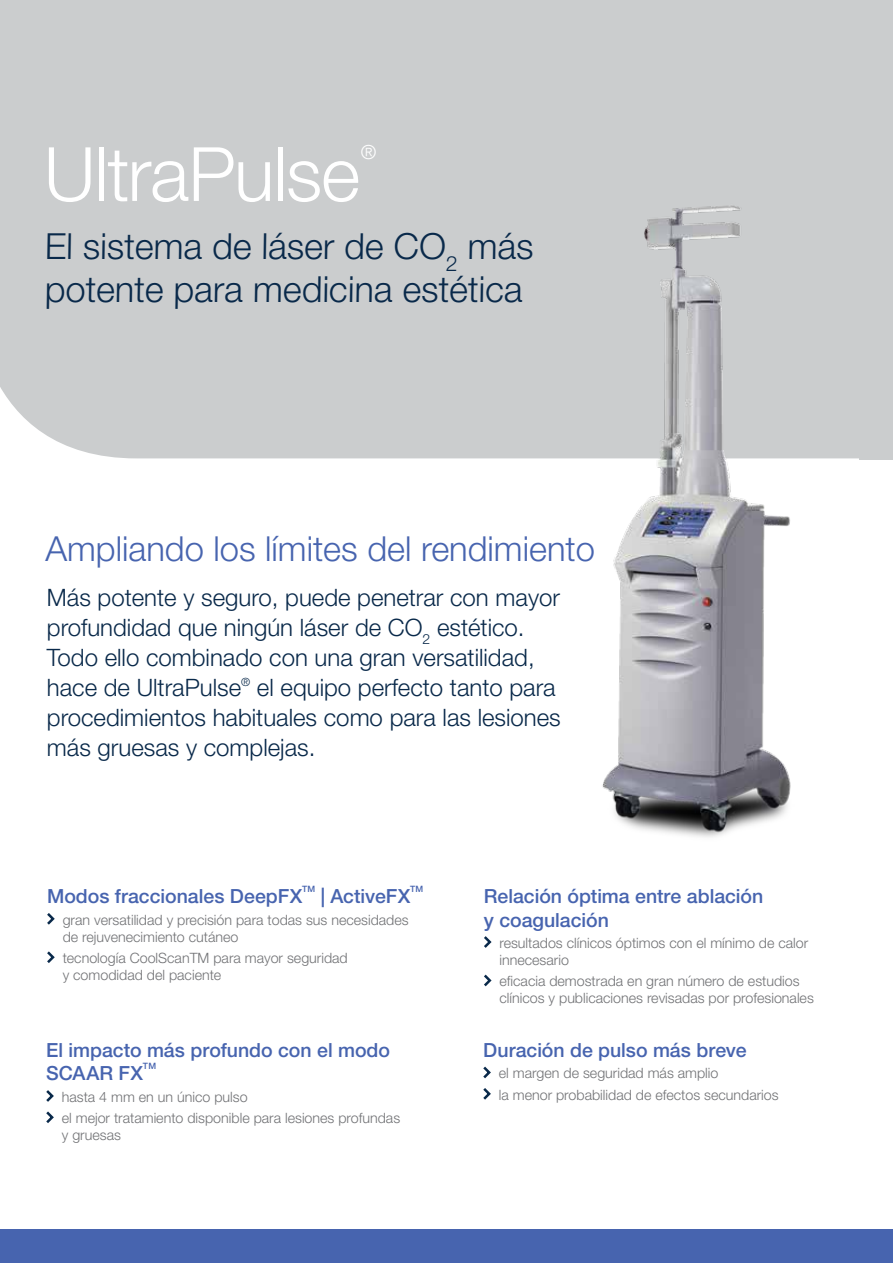
<style>
.page{position:relative;width:893px;height:1263px;background:#fff}
.page>*{position:absolute;margin:0;border:0;box-sizing:border-box;transform-origin:0 0}
.t1{font:300 75px "Helvetica Neue LT Std";letter-spacing:-.015em;color:#fff}
.t2{font:300 36px/43.5px "Helvetica Neue LT Std";color:#09294a}
.t3{font:300 34.5px "Helvetica Neue LT Std";color:#4764af}
.t4{font:300 24px/30px "Helvetica Neue LT Std";color:#09294a}
.t5{font:500 19.5px/23.4px "Helvetica Neue LT Std";color:#4764af}
.t6{font:300 19.5px "Helvetica Neue LT Std";color:#fff}
.t7{font:300 14.25px/17.1px "Helvetica Neue LT Std";color:#717275}
.t8{font:500 8.7px "Helvetica Neue LT Std";color:#4764af}
</style>
<div class="page">
<div style="left:0;top:0;width:893px;height:458px;background:#cbcdce"></div>
<div style="left:0;top:1229px;width:893px;height:34px;background:#4764af"></div>
<img style="left:589px;top:191px;width:232px;height:646px">
<svg style="left:47px;top:913px;width:8px;height:12px"></svg>
<svg style="left:47px;top:951px;width:8px;height:12px"></svg>
<svg style="left:46px;top:1090px;width:8px;height:33px"></svg>
<svg style="left:484px;top:936px;width:8px;height:12px"></svg>
<svg style="left:484px;top:974px;width:8px;height:13px"></svg>
<svg style="left:483px;top:1066px;width:8px;height:34px"></svg>
<h1 class="t1" style="left:44px;top:128px;width:318px">UltraPulse</h1>
<h3 class="t6" style="left:361px;top:140px;width:17px">®</h3>
<h2 class="t2" style="left:45px;top:223px;width:491px">El sistema de láser de CO<sub>2</sub> más potente para medicina estética</h2>
<h3 class="t3" style="left:45px;top:527px;width:551px">Ampliando los límites del rendimiento</h3>
<p class="t4" style="left:47px;top:581px;width:515px">Más potente y seguro, puede penetrar con mayor profundidad que ningún láser de CO<sub>2</sub> estético.<br>Todo ello combinado con una gran versatilidad, hace de UltraPulse<sup>®</sup> el equipo perfecto tanto para procedimientos habituales como para las lesiones más gruesas y complejas.</p>
<p class="t8" style="left:302px;top:884px;width:15px">TM</p>
<h3 class="t5" style="left:321px;top:884px;width:91px">| ActiveFX</h3>
<p class="t8" style="left:410px;top:884px;width:15px">TM</p>
<p class="t7" style="left:63px;top:911px;width:348px">gran versatilidad y precisión para todas sus necesidades de rejuvenecimiento cutáneo</p>
<p class="t7" style="left:63px;top:949px;width:287px">tecnología CoolScanTM para mayor seguridad y comodidad del paciente</p>
<h3 class="t5" style="left:47px;top:884px;width:257px">Modos fraccionales DeepFX</h3>
<h3 class="t5" style="left:46px;top:1038px;width:345px">El impacto más profundo con el modo<br>SCAAR FX</h3>
<p class="t8" style="left:143px;top:1061px;width:15px">TM</p>
<p class="t7" style="left:62px;top:1086px;width:340px;line-height:21.3px">hasta 4 mm en un único pulso<br>el mejor tratamiento disponible para lesiones profundas</p>
<p class="t7" style="left:62px;top:1126px;width:61px">y gruesas</p>
<h3 class="t5" style="left:484px;top:884px;width:281px">Relación óptima entre ablación y coagulación</h3>
<p class="t7" style="left:499px;top:934px;width:310px">resultados clínicos óptimos con el mínimo de calor innecesario</p>
<p class="t7" style="left:499px;top:972px;width:316px">eficacia demostrada en gran número de estudios clínicos y publicaciones revisadas por profesionales</p>
<h3 class="t5" style="left:483px;top:1038px;width:265px">Duración de pulso más breve</h3>
<p class="t7" style="left:499px;top:1062px;width:281px;line-height:21.3px">el margen de seguridad más amplio<br>la menor probabilidad de efectos secundarios</p>
</div>
